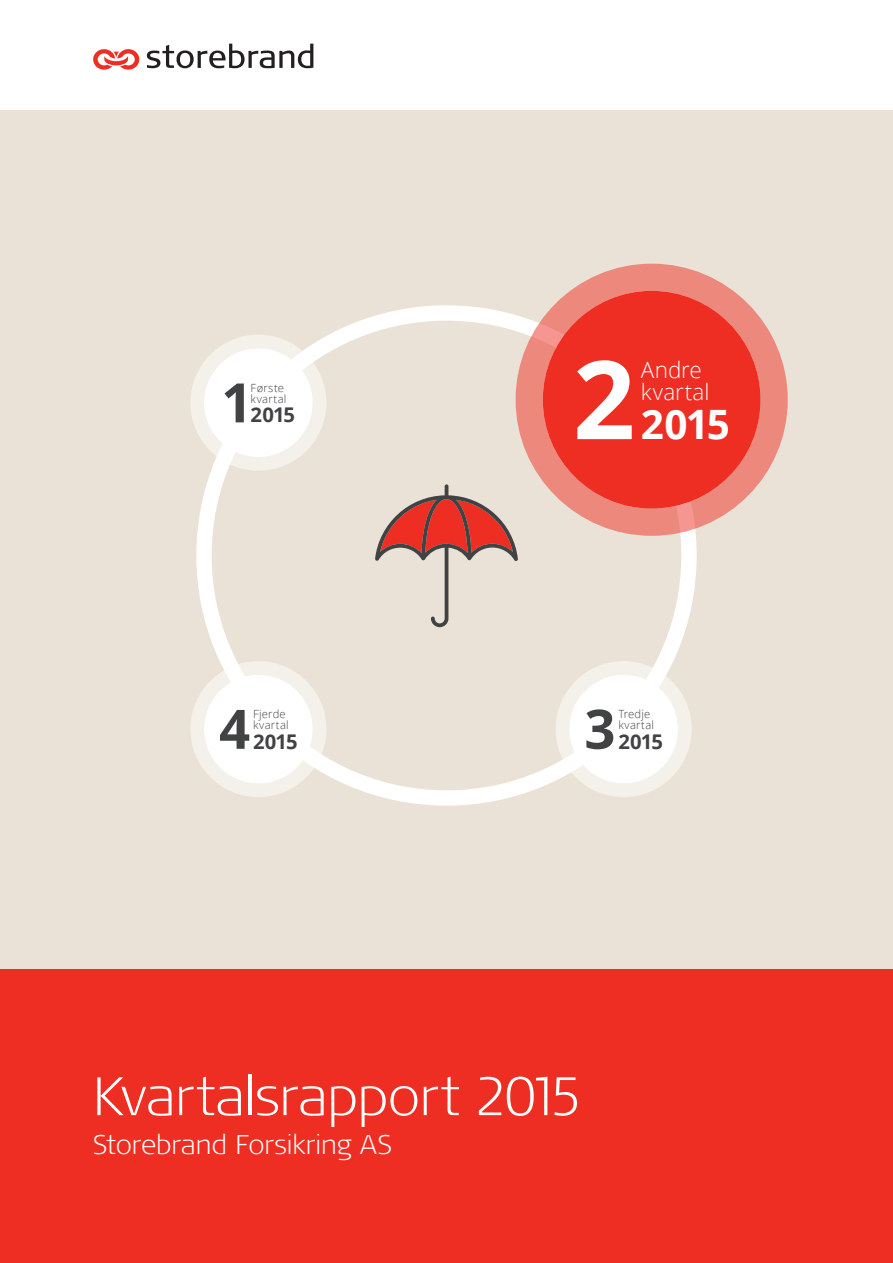
<style>
.page{position:relative;width:893px;height:1263px;background:#fff}
.page>*{position:absolute;margin:0;border:0;box-sizing:border-box;transform-origin:0 0}
.t1{font:700 108.9px "Open Sans";color:#fff}
.t2{font:700 54.45px "Open Sans";color:#414243}
._1_Hovedtittel_forsi{font:300 expanded 54px "Signa OT";letter-spacing:-.01em;color:#fff}
.t3{font:700 40.5px "Open Sans";color:#fff}
._1_Undertittel_18_26{font:300 expanded 27px "Signa OT";letter-spacing:-.005em;color:#fff}
.t4{font:300 22.5px "Open Sans";color:#fff}
.t5{font:700 20.25px "Open Sans";letter-spacing:-.05em;color:#414243}
.t6{font:300 11.25px "Open Sans";letter-spacing:.02em;color:#414243}
</style>
<div class="page">
<div style="left:0;top:111px;width:893px;height:1076px;background:#ebe2d7"></div>
<div style="left:196px;top:305px;width:501px;height:501px;border:15px solid #fff;border-radius:50%"></div>
<svg style="left:375px;top:484px;width:143px;height:143px"></svg>
<div style="left:569px;top:675px;width:109px;height:108px;background:#fff;border-radius:50%"></div>
<div style="left:556px;top:661px;width:136px;height:136px;border:14px solid #fff;border-radius:50%"></div>
<div style="left:204px;top:675px;width:109px;height:108px;background:#fff;border-radius:50%"></div>
<div style="left:190px;top:661px;width:136px;height:136px;border:14px solid #fff;border-radius:50%"></div>
<div style="left:543px;top:291px;width:217px;height:218px;background:#ee2e22;border-radius:50%"></div>
<div style="left:516px;top:264px;width:272px;height:272px;border:27px solid #ee2e22;border-radius:50%"></div>
<div style="left:204px;top:348px;width:109px;height:109px;background:#fff;border-radius:50%"></div>
<div style="left:190px;top:335px;width:136px;height:136px;border:14px solid #fff;border-radius:50%"></div>
<div style="left:0;top:969px;width:893px;height:294px;background:#ee2e22"></div>
<svg style="left:93px;top:49px;width:47px;height:21px"></svg>
<svg style="left:147px;top:44px;width:166px;height:24px"></svg>
<p class="t2" style="left:221px;top:364px;width:33px">1</p>
<p class="t6" style="left:251px;top:380px;width:35px">Første</p>
<p class="t6" style="left:251px;top:391px;width:37px">kvartal</p>
<p class="t5" style="left:251px;top:401px;width:46px">2015</p>
<p class="t6" style="left:253px;top:706px;width:34px">Fjerde</p>
<p class="t6" style="left:253px;top:717px;width:37px">kvartal</p>
<p class="t2" style="left:219px;top:691px;width:33px">4</p>
<p class="t5" style="left:253px;top:727px;width:46px">2015</p>
<p class="t1" style="left:573px;top:323px;width:64px">2</p>
<p class="t4" style="left:641px;top:354px;width:62px">Andre</p>
<p class="t4" style="left:641px;top:377px;width:70px">kvartal</p>
<p class="t3" style="left:641px;top:396px;width:90px">2015</p>
<p class="t2" style="left:584px;top:691px;width:33px">3</p>
<p class="t6" style="left:618px;top:706px;width:34px">Tredje</p>
<p class="t6" style="left:618px;top:717px;width:37px">kvartal</p>
<p class="t5" style="left:618px;top:727px;width:46px">2015</p>
<p class="_1_Hovedtittel_forsi" style="left:93px;top:1064px;width:488px">Kvartalsrapport 2015</p>
<p class="_1_Undertittel_18_26" style="left:93px;top:1129px;width:301px">Storebrand Forsikring AS</p>
</div>
